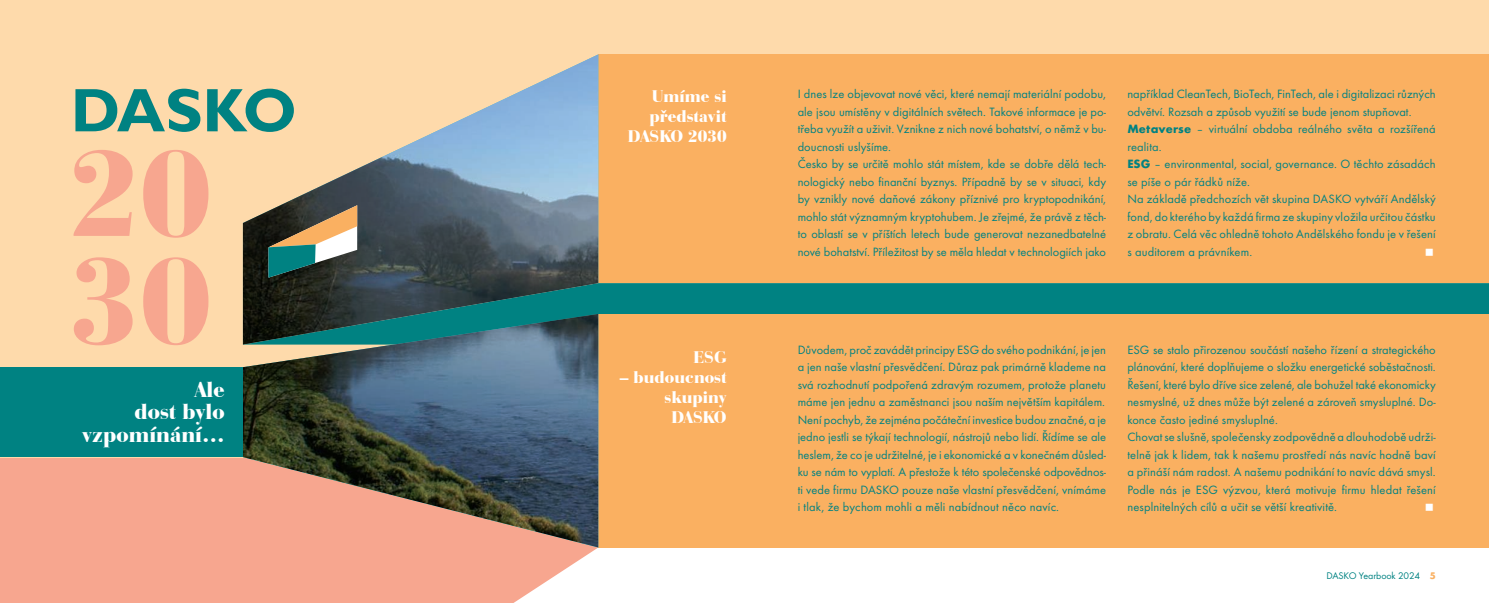
<style>
.page{position:relative;width:1489px;height:603px;background:#fff}
.page>*{position:absolute;margin:0;border:0;box-sizing:border-box;transform-origin:0 0}
.t1{font:900 22.5px/22.5px "Bauer Bodoni CE";color:#fff;text-align:right}
.t2{font:900 17.5px/20px "Bauer Bodoni CE";color:#fff;text-align:right}
.t3{font:12.5px/17.5px "Futura TEE";letter-spacing:.005em;color:#008282}
.t4{font:10px "Futura TEE";letter-spacing:-.01em;color:#008282}
.s1{font-weight:700}
.s2{font-weight:700;color:#fab061}
</style>
<div class="page">
<div style="left:0;top:457px;width:598px;height:145px;background:#f7a68f"></div>
<div style="left:0;top:0;width:1488px;height:457px;background:#fedaab"></div>
<div style="left:598px;top:283px;width:890px;height:31px;background:#008282"></div>
<div style="left:598px;top:54px;width:890px;height:229px;background:#fab061"></div>
<div style="left:598px;top:314px;width:890px;height:233px;background:#fab061"></div>
<img style="left:243px;top:54px;width:355px;height:493px">
<div style="left:0;top:367px;width:243px;height:90px;background:#008282"></div>
<svg style="left:268px;top:205px;width:89px;height:72px"></svg>
<svg style="left:75px;top:89px;width:219px;height:43px"></svg>
<svg style="left:74px;top:257px;width:134px;height:88px"></svg>
<svg style="left:74px;top:150px;width:134px;height:87px"></svg>
<h1 class="t1" style="left:82px;top:377px;width:144px">Ale<br>dost bylo vzpomínání…</h1>
<h2 class="t2" style="left:628px;top:86px;width:100px">Umíme si představit<br>DASKO 2030</h2>
<h2 class="t2" style="left:693px;top:346px;width:35px">ESG</h2>
<h2 class="t2" style="left:620px;top:366px;width:108px">– budoucnost skupiny<br>DASKO</h2>
<p class="t3" style="left:797px;top:85px;width:310px">I dnes lze objevovat nové věci, které nemají materiální podobu, ale jsou umístěny v digitálních světech. Takové informace je po&shy;třeba využít a uživit. Vznikne z nich nové bohatství, o němž v bu&shy;doucnosti uslyšíme.<br>Česko by se určitě mohlo stát místem, kde se dobře dělá tech&shy;nologický nebo finanční byznys. Případně by se v situaci, kdy by vznikly nové daňové zákony příznivé pro kryptopodnikání, mohlo stát významným kryptohubem. Je zřejmé, že právě z těch&shy;to oblastí se v příštích letech bude generovat nezanedbatelné nové bohatství. Příležitost by se měla hledat v technologiích jako</p>
<p class="t3" style="left:1127px;top:85px;width:310px">například CleanTech, BioTech, FinTech, ale i digitalizaci různých odvětví. Rozsah a způsob využití se bude jenom stupňovat.<br><span class="s1">Metaverse</span> – virtuální obdoba reálného světa a rozšířená realita.<br><span class="s1">ESG</span> – environmental, social, governance. O těchto zásadách se píše o pár řádků níže.<br>Na základě předchozích vět skupina DASKO vytváří Andělský fond, do kterého by každá firma ze skupiny vložila určitou částku z obratu. Celá věc ohledně tohoto Andělského fondu je v řešení s auditorem a právníkem.</p>
<p class="t3" style="left:797px;top:340px;width:310px;text-align:justify">Důvodem, proč zavádět principy ESG do svého podnikání, je jen a jen naše vlastní přesvědčení. Důraz pak primárně klademe na svá rozhodnutí podpořená zdravým rozumem, protože planetu máme jen jednu a zaměstnanci jsou naším největším kapitálem.<br>Není pochyb, že zejména počáteční investice budou značné, a je jedno jestli se týkají technologií, nástrojů nebo lidí. Řídíme se ale heslem, že co je udržitelné, je i ekonomické a v konečném důsled&shy;ku se nám to vyplatí. A přestože k této společenské odpovědnos&shy;ti vede firmu DASKO pouze naše vlastní přesvědčení, vnímáme i tlak, že bychom mohli a měli nabídnout něco navíc.</p>
<p class="t3" style="left:1127px;top:340px;width:310px">ESG se stalo přirozenou součástí našeho řízení a strategického plánování, které doplňujeme o složku energetické soběstačnosti.<br>Řešení, které bylo dříve sice zelené, ale bohužel také ekonomicky nesmyslné, už dnes může být zelené a zároveň smysluplné. Do&shy;konce často jediné smysluplné.<br>Chovat se slušně, společensky zodpovědně a dlouhodobě udrži&shy;telně jak k lidem, tak k našemu prostředí nás navíc hodně baví a přináší nám radost. A našemu podnikání to navíc dává smysl.<br>Podle nás je ESG výzvou, která motivuje firmu hledat řešení nesplnitelných cílů a učit se větší kreativitě.</p>
<p class="t4" style="left:1326px;top:569px;width:111px">DASKO Yearbook 2024 <span class="s2">5</span></p>
</div>
